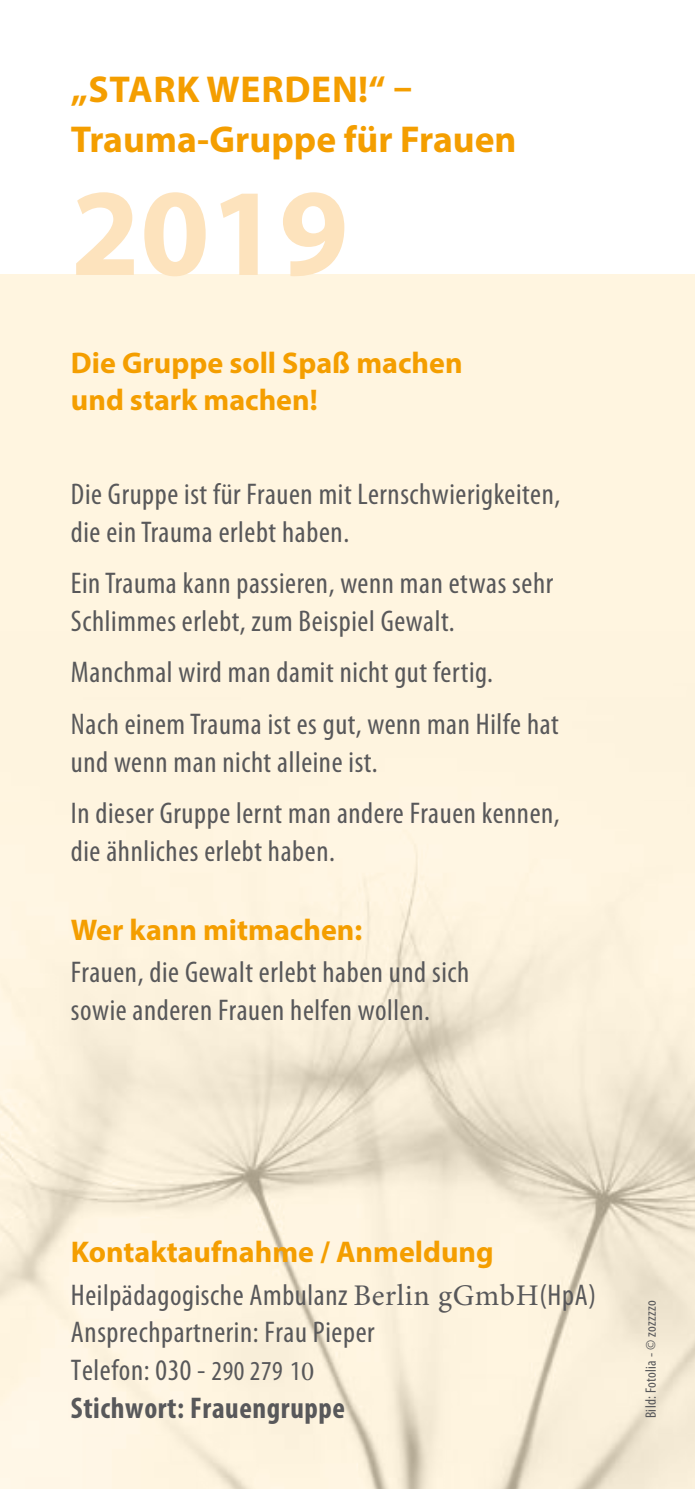
<style>
.page{position:relative;width:695px;height:1489px;background:#fff}
.page>*{position:absolute;margin:0;border:0;box-sizing:border-box;transform-origin:0 0}
.t1{font:700 125px "Myriad Pro";color:#fde3bd}
.t2{font:700 37.5px/50px "Myriad Pro";color:#f49e00}
.t3{font:condensed 30px/37.5px "Myriad Pro";letter-spacing:.02em;color:#58585a}
.t4{font:700 30px/37.5px "Myriad Pro";color:#f49e00}
.t5{font:condensed 15px "Myriad Pro";letter-spacing:.02em;color:#58585a}
.s1{font-weight:700;font-stretch:normal;color:#f49e00}
.s2{font-family:"Minion Pro";font-stretch:normal}
.s3{font-size:27.5px}
.s4{font-family:"Minion Pro";font-stretch:normal;font-size:27.5px}
.s5{font-weight:700}
</style>
<div class="page">
<div style="left:0;top:275px;width:694px;height:1213px;background:#fff5e0"></div>
<img style="left:0;top:867px;width:694px;height:621px">
<p class="t2" style="left:71px;top:63px;width:447px">„STARK WERDEN!“ –<br>Trauma-Gruppe für Frauen</p>
<h1 class="t1" style="left:71px;top:151px;width:279px">2019</h1>
<p class="t4" style="left:71px;top:343px;width:393px">Die Gruppe soll Spaß machen und stark machen!</p>
<p class="t3" style="left:71px;top:476px;width:490px">Die Gruppe ist für Frauen mit Lernschwierigkeiten, die ein Trauma erlebt haben.</p>
<p class="t3" style="left:71px;top:565px;width:483px">Ein Trauma kann passieren, wenn man etwas sehr<br>Schlimmes erlebt, zum Beispiel Gewalt.</p>
<p class="t3" style="left:71px;top:647px;width:489px;line-height:51.8px">Manchmal wird man damit nicht gut fertig.<br>Nach einem Trauma ist es gut, wenn man Hilfe hat</p>
<p class="t3" style="left:71px;top:736px;width:490px;line-height:51.8px">und wenn man nicht alleine ist.<br>In dieser Gruppe lernt man andere Frauen kennen,</p>
<p class="t3" style="left:71px;top:832px;width:265px">die ähnliches erlebt haben.</p>
<p class="t4" style="left:71px;top:910px;width:293px">Wer kann mitmachen:</p>
<p class="t3" style="left:71px;top:953px;width:400px">Frauen, die Gewalt erlebt haben und sich sowie anderen Frauen helfen wollen.</p>
<p class="t3" style="left:71px;top:1231px;width:526px;line-height:42.2px"><span class="s1">Kontaktaufnahme / Anmeldung<br></span>Heilpädagogische Ambulanz <span class="s2">Berlin gGmbH</span>(HpA)</p>
<p class="t3" style="left:71px;top:1313px;width:305px">Ansprechpartnerin: Frau Pieper<br>Telefon: 030 - <span class="s3">290 279 1</span><span class="s4">0<br></span><span class="s5">Stichwort: Frauengruppe</span></p>
<p class="t5" style="left:642px;top:1417px;width:119px;rotate:-90deg">Bild: Fotolia - © zozzzzo</p>
</div>
